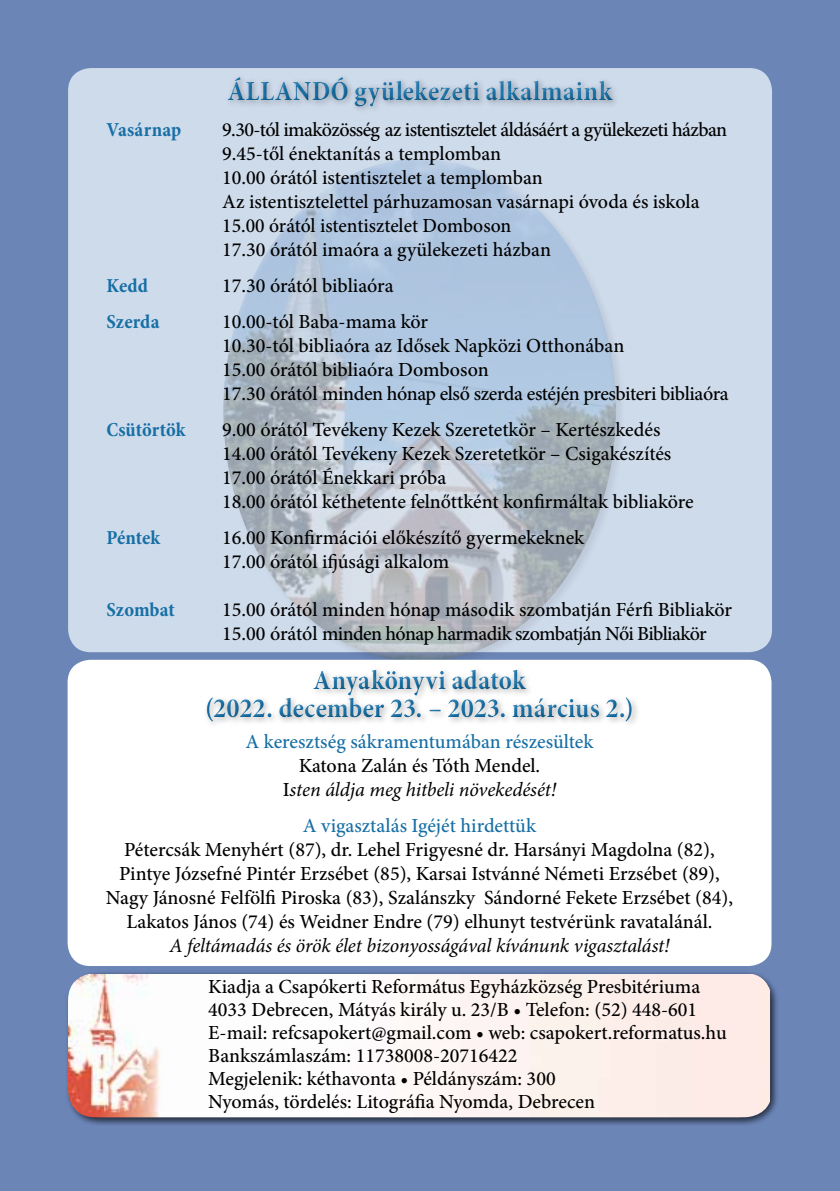
<style>
.page{position:relative;width:840px;height:1191px;background:#fff}
.page>*{position:absolute;margin:0;border:0;box-sizing:border-box;transform-origin:0 0}
.t1{font:700 condensed 28px/28px "Minion Pro";letter-spacing:.005em;color:#176fa5;text-align:center}
.t2{font:500 20px/24px "Minion Pro";letter-spacing:-.005em;color:#000}
.t3{font:italic 20px/24px "Minion Pro";letter-spacing:-.01em;color:#000;text-align:center}
.t4{font:500 20px "Minion Pro";color:#176fa5}
.t5{font:700 condensed 20px "Minion Pro";color:#176fa5}
.s1{font-weight:500;font-style:normal}
</style>
<div class="page">
<div style="left:0;top:0;width:839px;height:1191px;background:#6b85b7"></div>
<div style="left:65px;top:970px;width:713px;height:156px;background:#000;opacity:.4"></div>
<div style="left:68px;top:68px;width:703px;height:584px;background:#cedbeb;border-radius:23px"></div>
<div style="left:221px;top:156px;width:404px;height:516px;background:#cedbeb"></div>
<div style="left:223px;top:155px;width:354px;height:397px;background:#fff;opacity:.75"></div>
<div style="left:252px;top:244px;width:367px;height:419px;background:#000;opacity:.75"></div>
<div style="left:223px;top:74px;width:396px;height:36px;background:#000;opacity:.5"></div>
<div style="left:68px;top:660px;width:703px;height:306px;background:#fff;border-radius:23px"></div>
<div style="left:204px;top:666px;width:433px;height:61px;background:#000;opacity:.5"></div>
<h1 class="t1" style="left:227px;top:77px;width:386px">ÁLLANDÓ gyülekezeti alkalmaink</h1>
<p class="t5" style="left:106px;top:116px;width:76px">Vasárnap</p>
<p class="t2" style="left:222px;top:118px;width:506px">9.30-tól imaközösség az istentisztelet áldásáért a gyülekezeti házban 9.45-től énektanítás a templomban<br>10.00 órától istentisztelet a templomban<br>Az istentisztelettel párhuzamosan vasárnapi óvoda és iskola 15.00 órától istentisztelet Domboson<br>17.30 órától imaóra a gyülekezeti házban</p>
<p class="t5" style="left:106px;top:272px;width:43px">Kedd</p>
<p class="t2" style="left:222px;top:274px;width:173px">17.30 órától bibliaóra</p>
<p class="t5" style="left:106px;top:308px;width:55px">Szerda</p>
<p class="t2" style="left:222px;top:310px;width:507px">10.00-tól Baba-mama kör<br>10.30-tól bibliaóra az Idősek Napközi Otthonában<br>15.00 órától bibliaóra Domboson<br>17.30 órától minden hónap első szerda estéjén presbiteri bibliaóra</p>
<p class="t5" style="left:106px;top:416px;width:81px">Csütörtök</p>
<p class="t2" style="left:222px;top:418px;width:473px">9.00 órától Tevékeny Kezek Szeretetkör – Kertészkedés 14.00 órától Tevékeny Kezek Szeretetkör – Csigakészítés 17.00 órától Énekkari próba<br>18.00 órától kéthetente felnőttként konfirmáltak bibliaköre</p>
<p class="t5" style="left:106px;top:524px;width:55px">Péntek</p>
<p class="t2" style="left:222px;top:526px;width:363px">16.00 Konfirmációi előkészítő gyermekeknek<br>17.00 órától ifjúsági alkalom</p>
<p class="t5" style="left:106px;top:596px;width:70px">Szombat</p>
<p class="t2" style="left:222px;top:598px;width:511px">15.00 órától minden hónap második szombatján Férfi Bibliakör<br>15.00 órától minden hónap harmadik szombatján Női Bibliakör</p>
<h1 class="t1" style="left:205px;top:666px;width:430px">Anyakönyvi adatok<br>(2022. december 23. – 2023. március 2.)</h1>
<p class="t4" style="left:245px;top:727px;width:349px">A keresztség sákramentumában részesültek</p>
<p class="t3" style="left:282px;top:753px;width:275px"><span class="s1">Katona Zalán és Tóth Mendel.<br>I</span>sten áldja meg hitbeli növekedését!</p>
<p class="t4" style="left:303px;top:811px;width:234px">A vigasztalás Igéjét hirdettük</p>
<p class="t2" style="left:106px;top:837px;width:628px;text-align:center">Pétercsák Menyhért (87), dr. Lehel Frigyesné dr. Harsányi Magdolna (82), Pintye Józsefné Pintér Erzsébet (85), Karsai Istvánné Németi Erzsébet (89), Nagy Jánosné Felfölfi Piroska (83), Szalánszky Sándorné Fekete Erzsébet (84), Lakatos János (74) és Weidner Endre (79) elhunyt testvérünk ravatalánál.</p>
<p class="t3" style="left:169px;top:933px;width:501px">A feltámadás és örök élet bizonyosságával kívánunk vigasztalást!</p>
<p class="t2" style="left:208px;top:975px;width:519px;line-height:23px">Kiadja a Csapókerti Református Egyházközség Presbitériuma 4033 Debrecen, Mátyás király u. 23/B • Telefon: (52) 448-601<br>E-mail: refcsapokert@gmail.com • web: csapokert.reformatus.hu Bankszámlaszám: 11738008-20716422<br>Megjelenik: kéthavonta • Példányszám: 300<br>Nyomás, tördelés: Litográfia Nyomda, Debrecen</p>
</div>
